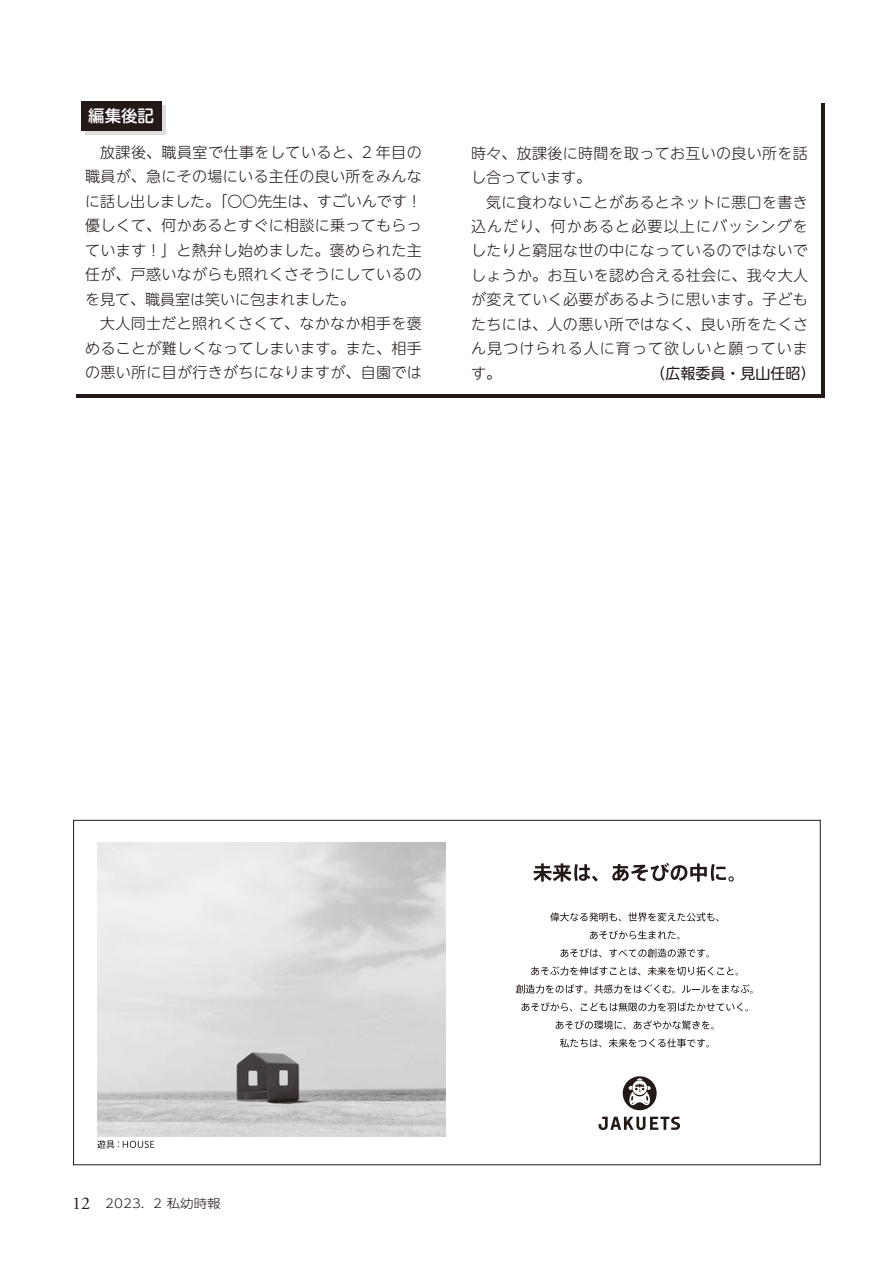
<style>
.page{position:relative;width:893px;height:1263px;background:#fff}
.page>*{position:absolute;margin:0;border:0;box-sizing:border-box;transform-origin:0 0}
.t1{font:500 16.5px "UD Shin M Go Pr 6";color:#fff}
.t2{font:16.5px "Koz Min Pro";color:#fff}
.t3{font:300 15px/24.5px "UD Shin M Go Pr 6 N";letter-spacing:.025em;color:#231916;text-align:justify}
.t4{font:15px "UD Shin M Go Pr 6 N";color:#231916}
.t5{font:300 12.15px "UD Shin Go Pr 6";color:#231916;scale:1.11 1}
.s1{font-family:"Adobe Garamond Pro";font-weight:400;font-size:18px}
</style>
<div class="page">
<svg style="left:77px;top:103px;width:748px;height:295px;fill:#231916"></svg>
<div style="left:72px;top:99px;width:749px;height:294px;background:#fff"></div>
<div style="left:85px;top:105px;width:81px;height:30px;background:#dcdddd"></div>
<div style="left:81px;top:101px;width:81px;height:30px;background:#231916"></div>
<svg style="left:533px;top:863px;width:65px;height:19px"></svg>
<svg style="left:612px;top:863px;width:122px;height:19px"></svg>
<svg style="left:550px;top:912px;width:71px;height:9px"></svg>
<svg style="left:628px;top:912px;width:91px;height:9px"></svg>
<svg style="left:590px;top:930px;width:89px;height:9px"></svg>
<svg style="left:560px;top:948px;width:42px;height:9px"></svg>
<svg style="left:609px;top:948px;width:100px;height:9px"></svg>
<svg style="left:531px;top:966px;width:110px;height:9px"></svg>
<svg style="left:648px;top:966px;width:90px;height:9px"></svg>
<svg style="left:516px;top:984px;width:71px;height:9px"></svg>
<svg style="left:594px;top:984px;width:81px;height:9px"></svg>
<svg style="left:682px;top:984px;width:71px;height:9px"></svg>
<svg style="left:521px;top:1002px;width:51px;height:9px"></svg>
<svg style="left:581px;top:1002px;width:167px;height:9px"></svg>
<svg style="left:556px;top:1020px;width:70px;height:9px"></svg>
<svg style="left:634px;top:1020px;width:80px;height:9px"></svg>
<svg style="left:560px;top:1038px;width:42px;height:9px"></svg>
<svg style="left:609px;top:1038px;width:100px;height:9px"></svg>
<img style="left:97px;top:843px;width:349px;height:293px">
<svg style="left:599px;top:1117px;width:81px;height:13px"></svg>
<div style="left:623px;top:1076px;width:34px;height:34px;background:#231916;border-radius:50%"></div>
<svg style="left:628px;top:1078px;width:23px;height:28px"></svg>
<svg style="left:97px;top:1140px;width:57px;height:8px"></svg>
<p class="t1" style="left:88px;top:102px;width:67px">編集後記</p>
<p class="t2" style="left:93px;top:109px;width:67px">編集後記</p>
<p class="t3" style="left:85px;top:139px;width:338px;text-indent:15px">放課後、職員室で仕事をしていると、2 年目の職員が、急にその場にいる主任の良い所をみんなに話し出しました。「〇〇先生は、すごいんです！優しくて、何かあるとすぐに相談に乗ってもらっています！」と熱弁し始めました。褒められた主任が、戸惑いながらも照れくさそうにしているのを見て、職員室は笑いに包まれました。</p>
<p class="t3" style="left:85px;top:310px;width:338px;text-indent:15px">大人同士だと照れくさくて、なかなか相手を褒めることが難しくなってしまいます。また、相手の悪い所に目が行きがちになりますが、自園では</p>
<p class="t3" style="left:471px;top:140px;width:338px">時々、放課後に時間を取ってお互いの良い所を話し合っています。</p>
<p class="t3" style="left:471px;top:189px;width:338px;text-indent:15px">気に食わないことがあるとネットに悪口を書き込んだり、何かあると必要以上にバッシングをしたりと窮屈な世の中になっているのではないでしょうか。お互いを認め合える社会に、我々大人が変えていく必要があるように思います。子どもたちには、人の悪い所ではなく、良い所をたくさん見つけられる人に育って欲しいと願っています。</p>
<p class="t4" style="left:650px;top:361px;width:166px">（広報委員・見山任昭）</p>
<p class="t5" style="left:72px;top:1193px;width:135px"><span class="s1">12</span> 2023. 2 私幼時報</p>
</div>
